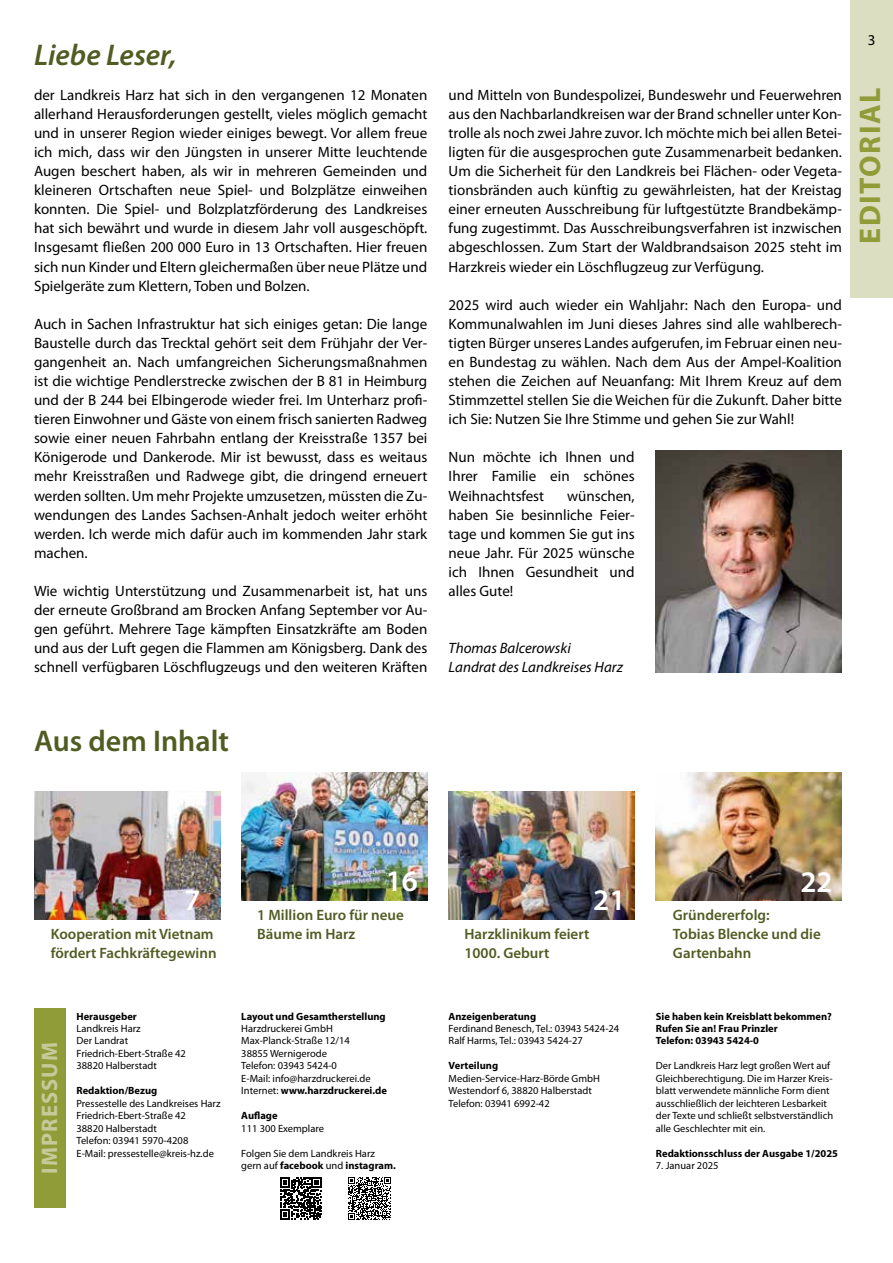
<style>
.page{position:relative;width:893px;height:1263px;background:#fff}
.page>*{position:absolute;margin:0;border:0;box-sizing:border-box;transform-origin:0 0}
.t1{font:600 30px "Myriad Pro";color:#515c23}
.t2{font:italic 600 30px "Myriad Pro";color:#515c23}
.t3{font:700 30px "Myriad Pro";letter-spacing:.05em;color:#909c38}
.t4{font:600 30px "Myriad Pro";color:#fff}
.t5{font:700 22.5px "Myriad Pro";letter-spacing:.05em;color:#c6ca9a}
.t6{font:15px/19px "Myriad Pro";color:#000;text-align:justify}
.t7{font:600 15px/19px "Myriad Pro";color:#515c23}
.t8{font:italic 15px/19px "Myriad Pro";color:#000}
.t9{font:10.5px/12.5px "Myriad Pro";color:#000}
.t10{font:700 10.5px/12.5px "Myriad Pro";color:#000}
.s1{font-weight:700}
</style>
<div class="page">
<div style="left:850px;top:0;width:43px;height:298px;background:#dcdec2"></div>
<div style="left:34px;top:1008px;width:32px;height:200px;background:#909c38"></div>
<img style="left:656px;top:773px;width:186px;height:127px">
<img style="left:34px;top:792px;width:186px;height:127px">
<img style="left:241px;top:773px;width:186px;height:127px">
<img style="left:449px;top:792px;width:186px;height:127px">
<svg style="left:280px;top:1177px;width:42px;height:42px"></svg>
<svg style="left:348px;top:1177px;width:43px;height:43px"></svg>
<img style="left:656px;top:451px;width:186px;height:221px">
<h1 class="t2" style="left:34px;top:36px;width:144px">Liebe Leser,</h1>
<p class="t6" style="left:34px;top:85px;width:395px">der Landkreis Harz hat sich in den vergangenen 12 Monaten allerhand Herausforderungen gestellt, vieles möglich gemacht und in unserer Region wieder einiges bewegt. Vor allem freue ich mich, dass wir den Jüngsten in unserer Mitte leuchtende Augen beschert haben, als wir in mehreren Gemeinden und kleineren Ortschaften neue Spiel- und Bolzplätze einweihen konnten. Die Spiel- und Bolzplatzförderung des Landkreises hat sich bewährt und wurde in diesem Jahr voll ausgeschöpft.<br>Insgesamt fließen 200 000 Euro in 13 Ortschaften. Hier freuen sich nun Kinder und Eltern gleichermaßen über neue Plätze und Spielgeräte zum Klettern, Toben und Bolzen.</p>
<p class="t6" style="left:34px;top:314px;width:395px">Auch in Sachen Infrastruktur hat sich einiges getan: Die lange Baustelle durch das Trecktal gehört seit dem Frühjahr der Ver&shy;gangenheit an. Nach umfangreichen Sicherungsmaßnahmen ist die wichtige Pendlerstrecke zwischen der B 81 in Heimburg und der B 244 bei Elbingerode wieder frei. Im Unterharz profi&shy;tieren Einwohner und Gäste von einem frisch sanierten Radweg sowie einer neuen Fahrbahn entlang der Kreisstraße 1357 bei Königerode und Dankerode. Mir ist bewusst, dass es weitaus mehr Kreisstraßen und Radwege gibt, die dringend erneuert werden sollten. Um mehr Projekte umzusetzen, müssten die Zu&shy;wendungen des Landes Sachsen-Anhalt jedoch weiter erhöht werden. Ich werde mich dafür auch im kommenden Jahr stark machen.</p>
<p class="t6" style="left:34px;top:581px;width:395px">Wie wichtig Unterstützung und Zusammenarbeit ist, hat uns der erneute Großbrand am Brocken Anfang September vor Au&shy;gen geführt. Mehrere Tage kämpften Einsatzkräfte am Boden und aus der Luft gegen die Flammen am Königsberg. Dank des schnell verfügbaren Löschflugzeugs und den weiteren Kräften</p>
<p class="t6" style="left:449px;top:85px;width:395px">und Mitteln von Bundespolizei, Bundeswehr und Feuerwehren aus den Nachbarlandkreisen war der Brand schneller unter Kon&shy;trolle als noch zwei Jahre zuvor. Ich möchte mich bei allen Betei&shy;ligten für die ausgesprochen gute Zusammenarbeit bedanken.<br>Um die Sicherheit für den Landkreis bei Flächen- oder Vegeta&shy;tionsbränden auch künftig zu gewährleisten, hat der Kreistag einer erneuten Ausschreibung für luftgestützte Brandbekämp&shy;fung zugestimmt. Das Ausschreibungsverfahren ist inzwischen abgeschlossen. Zum Start der Waldbrandsaison 2025 steht im Harzkreis wieder ein Löschflugzeug zur Verfügung.</p>
<p class="t6" style="left:449px;top:295px;width:395px">2025 wird auch wieder ein Wahljahr: Nach den Europa- und Kommunalwahlen im Juni dieses Jahres sind alle wahlberech&shy;tigten Bürger unseres Landes aufgerufen, im Februar einen neu&shy;en Bundestag zu wählen. Nach dem Aus der Ampel-Koalition stehen die Zeichen auf Neuanfang: Mit Ihrem Kreuz auf dem Stimmzettel stellen Sie die Weichen für die Zukunft. Daher bitte ich Sie: Nutzen Sie Ihre Stimme und gehen Sie zur Wahl!</p>
<p class="t6" style="left:449px;top:447px;width:188px">Nun möchte ich Ihnen und Ihrer Familie ein schönes Weihnachtsfest</p>
<p class="t6" style="left:449px;top:486px;width:188px;text-indent:118px">wünschen, haben Sie besinnliche Feier&shy;tage und kommen Sie gut ins neue Jahr. Für 2025 wünsche ich Ihnen Gesundheit und alles Gute!</p>
<p class="t6" style="left:868px;top:30px;width:9px">3</p>
<h1 class="t3" style="left:850px;top:244px;width:157px;rotate:-90deg">EDITORIAL</h1>
<p class="t8" style="left:449px;top:638px;width:176px">Thomas Balcerowski<br>Landrat des Landkreises Harz</p>
<h1 class="t1" style="left:34px;top:721px;width:196px">Aus dem Inhalt</h1>
<h1 class="t4" style="left:184px;top:880px;width:18px">7</h1>
<p class="t7" style="left:51px;top:924px;width:167px">Kooperation mit Vietnam fördert Fachkräftegewinn</p>
<h2 class="t5" style="left:35px;top:1174px;width:133px;rotate:-90deg">IMPRESSUM</h2>
<p class="t10" style="left:77px;top:1009px;width:62px">Herausgeber</p>
<p class="t9" style="left:77px;top:1022px;width:111px">Landkreis Harz<br>Der Landrat<br>Friedrich-Ebert-Straße 42<br>38820 Halberstadt</p>
<p class="t10" style="left:77px;top:1084px;width:82px">Redaktion/Bezug</p>
<p class="t9" style="left:77px;top:1097px;width:146px">Pressestelle des Landkreises Harz<br>Friedrich-Ebert-Straße 42<br>38820 Halberstadt<br>Telefon: 03941 5970-4208<br>E-Mail: pressestelle@kreis-hz.de</p>
<h1 class="t4" style="left:386px;top:861px;width:34px">16</h1>
<p class="t7" style="left:257px;top:905px;width:148px">1 Million Euro für neue<br>Bäume im Harz</p>
<p class="t10" style="left:241px;top:1009px;width:146px">Layout und Gesamtherstellung</p>
<p class="t9" style="left:241px;top:1022px;width:147px">Harzdruckerei GmbH<br>Max-Planck-Straße 12/14<br>38855 Wernigerode<br>Telefon: 03943 5424-0<br>E-Mail: info@harzdruckerei.de<br>Internet: <span class="s1">www.harzdruckerei.de</span></p>
<p class="t10" style="left:241px;top:1109px;width:38px">Auflage</p>
<p class="t9" style="left:241px;top:1122px;width:84px">111 300 Exemplare</p>
<p class="t9" style="left:241px;top:1146px;width:156px">Folgen Sie dem Landkreis Harz gern auf <span class="s1">facebook</span> und <span class="s1">instagram.</span></p>
<h1 class="t4" style="left:593px;top:880px;width:34px">21</h1>
<p class="t7" style="left:465px;top:924px;width:126px">Harzklinikum feiert<br>1000. Geburt</p>
<p class="t10" style="left:449px;top:1009px;width:89px">Anzeigenberatung</p>
<p class="t9" style="left:449px;top:1022px;width:172px">Ferdinand Benesch, Tel.: 03943 5424-24<br>Ralf Harms, Tel.: 03943 5424-27</p>
<p class="t10" style="left:449px;top:1059px;width:51px">Verteilung</p>
<p class="t9" style="left:449px;top:1072px;width:153px">Medien-Service-Harz-Börde GmbH<br>Westendorf 6, 38820 Halberstadt<br>Telefon: 03941 6992-42</p>
<h1 class="t4" style="left:800px;top:862px;width:34px">22</h1>
<p class="t7" style="left:673px;top:905px;width:149px">Gründererfolg:<br>Tobias Blencke und die<br>Gartenbahn</p>
<p class="t10" style="left:656px;top:1009px;width:177px">Sie haben kein Kreisblatt bekommen?<br>Rufen Sie an! Frau Prinzler<br>Telefon: 03943 5424-0</p>
<p class="t9" style="left:656px;top:1059px;width:179px">Der Landkreis Harz legt großen Wert auf Gleichberechtigung. Die im Harzer Kreis&shy;blatt verwendete männliche Form dient ausschließlich der leichteren Lesbarkeit der Texte und schließt selbstverständlich alle Geschlechter mit ein.</p>
<p class="t10" style="left:656px;top:1146px;width:184px">Redaktionsschluss der Ausgabe 1/2025</p>
<p class="t9" style="left:656px;top:1159px;width:64px">7. Januar 2025</p>
</div>
